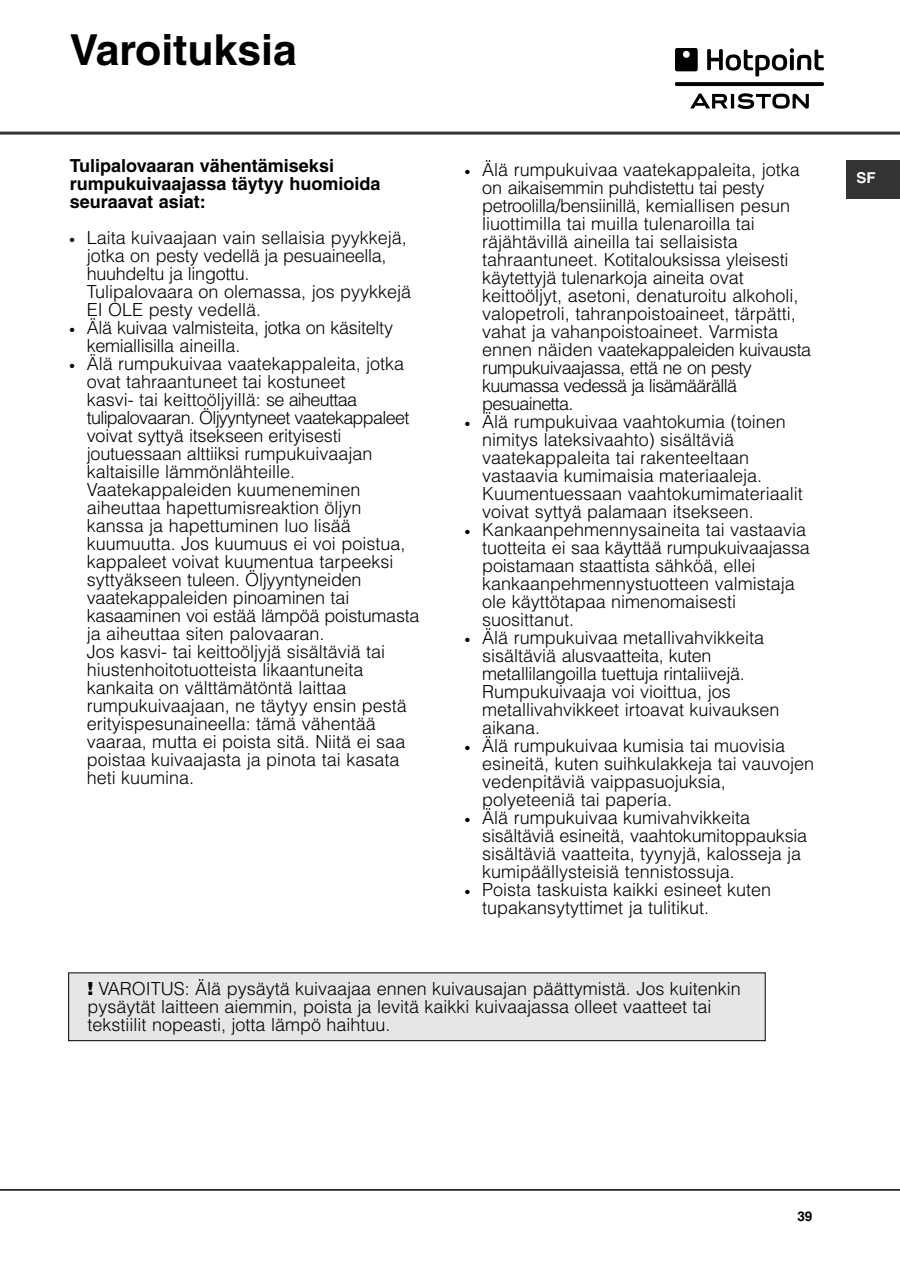
<style>
.page{position:relative;width:900px;height:1261px;background:#fff}
.page>*{position:absolute;margin:0;border:0;box-sizing:border-box;transform-origin:0 0}
.t1{font:700 42.75px "Helvetica";color:#000}
.t2{font:300 18px/18px "Helvetica";color:#000}
.t3{font:700 18px/18px "Helvetica";color:#000}
.t4{font:700 15px "Helvetica";color:#fff}
.t5{font:700 13.5px "Helvetica";color:#000}
.s1{font-weight:900}
</style>
<div class="page">
<hr style="left:0;top:132px;width:900px;height:3px;background:#333">
<hr style="left:0;top:1189px;width:900px;height:1px;background:#000">
<div style="left:847px;top:161px;width:53px;height:38px;background:#333"></div>
<img style="left:675px;top:49px;width:149px;height:59px">
<div style="left:69px;top:973px;width:696px;height:67px;background:#e6e6e6"></div>
<div style="left:68px;top:972px;width:698px;height:69px;border:1px solid #000"></div>
<h1 class="t1" style="left:70px;top:35px;width:228px">Varoituksia</h1>
<p class="t3" style="left:70px;top:159px;width:312px">Tulipalovaaran vähentämiseksi rumpukuivaajassa täytyy huomioida seuraavat asiat:</p>
<p class="t2" style="left:87px;top:230px;width:326px;text-indent:-17px">● Laita kuivaajaan vain sellaisia pyykkejä, jotka on pesty vedellä ja pesuaineella, huuhdeltu ja lingottu.<br>Tulipalovaara on olemassa, jos pyykkejä EI OLE pesty vedellä.</p>
<p class="t2" style="left:87px;top:320px;width:308px;text-indent:-17px">● Älä kuivaa valmisteita, jotka on käsitelty kemiallisilla aineilla.</p>
<p class="t2" style="left:87px;top:356px;width:334px;text-indent:-17px">● Älä rumpukuivaa vaatekappaleita, jotka ovat tahraantuneet tai kostuneet<br>kasvi- tai keittoöljyillä: se aiheuttaa tulipalovaaran. Öljyyntyneet vaatekappaleet voivat syttyä itsekseen erityisesti joutuessaan alttiiksi rumpukuivaajan kaltaisille lämmönlähteille.<br>Vaatekappaleiden kuumeneminen aiheuttaa hapettumisreaktion öljyn kanssa ja hapettuminen luo lisää kuumuutta. Jos kuumuus ei voi poistua, kappaleet voivat kuumentua tarpeeksi syttyäkseen tuleen. Öljyyntyneiden vaatekappaleiden pinoaminen tai kasaaminen voi estää lämpöä poistumasta ja aiheuttaa siten palovaaran.<br>Jos kasvi- tai keittoöljyjä sisältäviä tai hiustenhoitotuotteista likaantuneita kankaita on välttämätöntä laittaa rumpukuivaajaan, ne täytyy ensin pestä erityispesunaineella: tämä vähentää vaaraa, mutta ei poista sitä. Niitä ei saa poistaa kuivaajasta ja pinota tai kasata heti kuumina.</p>
<p class="t2" style="left:482px;top:162px;width:331px;text-indent:-17px">● Älä rumpukuivaa vaatekappaleita, jotka on aikaisemmin puhdistettu tai pesty petroolilla/bensiinillä, kemiallisen pesun liuottimilla tai muilla tulenaroilla tai räjähtävillä aineilla tai sellaisista tahraantuneet. Kotitalouksissa yleisesti käytettyjä tulenarkoja aineita ovat keittoöljyt, asetoni, denaturoitu alkoholi, valopetroli, tahranpoistoaineet, tärpätti, vahat ja vahanpoistoaineet. Varmista ennen näiden vaatekappaleiden kuivausta rumpukuivaajassa, että ne on pesty kuumassa vedessä ja lisämäärällä pesuainetta.</p>
<p class="t2" style="left:482px;top:414px;width:322px;text-indent:-17px">● Älä rumpukuivaa vaahtokumia (toinen nimitys lateksivaahto) sisältäviä vaatekappaleita tai rakenteeltaan vastaavia kumimaisia materiaaleja.<br>Kuumentuessaan vaahtokumimateriaalit voivat syttyä palamaan itsekseen.</p>
<p class="t2" style="left:482px;top:522px;width:329px;text-indent:-17px">● Kankaanpehmennysaineita tai vastaavia tuotteita ei saa käyttää rumpukuivaajassa poistamaan staattista sähköä, ellei kankaanpehmennystuotteen valmistaja ole käyttötapaa nimenomaisesti suosittanut.</p>
<p class="t2" style="left:482px;top:630px;width:299px;text-indent:-17px">● Älä rumpukuivaa metallivahvikkeita sisältäviä alusvaatteita, kuten metallilangoilla tuettuja rintaliivejä.<br>Rumpukuivaaja voi vioittua, jos metallivahvikkeet irtoavat kuivauksen aikana.</p>
<p class="t2" style="left:482px;top:738px;width:334px;text-indent:-17px">● Älä rumpukuivaa kumisia tai muovisia esineitä, kuten suihkulakkeja tai vauvojen vedenpitäviä vaippasuojuksia, polyeteeniä tai paperia.</p>
<p class="t2" style="left:482px;top:810px;width:327px;text-indent:-17px">● Älä rumpukuivaa kumivahvikkeita sisältäviä esineitä, vaahtokumitoppauksia sisältäviä vaatteita, tyynyjä, kalosseja ja kumipäällysteisiä tennistossuja.</p>
<p class="t2" style="left:482px;top:882px;width:291px;text-indent:-17px">● Poista taskuista kaikki esineet kuten tupakansytyttimet ja tulitikut.</p>
<p class="t2" style="left:88px;top:982px;width:655px"><span class="s1">!</span> VAROITUS: Älä pysäytä kuivaajaa ennen kuivausajan päättymistä. Jos kuitenkin pysäytät laitteen aiemmin, poista ja levitä kaikki kuivaajassa olleet vaatteet tai tekstiilit nopeasti, jotta lämpö haihtuu.</p>
<p class="t4" style="left:857px;top:172px;width:21px">SF</p>
<p class="t5" style="left:797px;top:1211px;width:17px">39</p>
</div>
